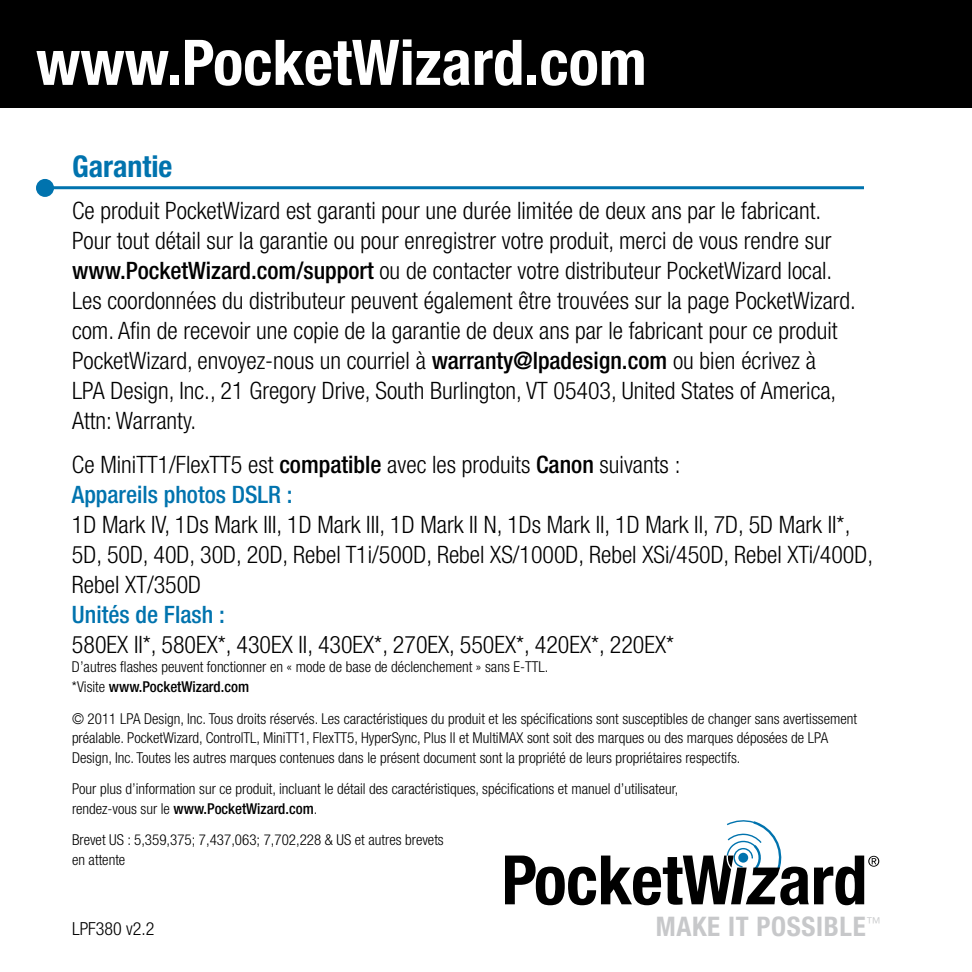
<style>
.page{position:relative;width:972px;height:972px;background:#fff}
.page>*{position:absolute;margin:0;border:0;box-sizing:border-box;transform-origin:0 0}
.t1{font:700 condensed 63px "Helvetica Neue";color:#fff}
.t2{font:700 condensed 30px "Helvetica Neue";color:#0073ae}
.t3{font:700 condensed 27px "Helvetica Neue";letter-spacing:.025em;color:#c7c8ca}
.t4{font:300 condensed 24px/30px "Helvetica Neue";color:#000}
.t5{font:500 condensed 24px "Helvetica Neue";color:#0073ae}
.t6{font:300 condensed 18px "Helvetica Neue";color:#000}
.t7{font:300 condensed 15px/19.5px "Helvetica Neue";color:#000}
.s1{font-weight:500}
.s2{font-weight:500;color:#0073ae}
</style>
<div class="page">
<div style="left:0;top:0;width:972px;height:107px;background:#000"></div>
<div style="left:36px;top:179px;width:18px;height:18px;background:#0073ae;border-radius:50%"></div>
<hr style="left:49px;top:186px;width:815px;height:3px;background:#0073ae">
<svg style="left:505px;top:820px;width:374px;height:85px"></svg>
<h1 class="t1" style="left:36px;top:24px;width:612px">www.PocketWizard.com</h1>
<p class="t2" style="left:72px;top:148px;width:102px">Garantie</p>
<p class="t4" style="left:72px;top:195px;width:786px">Ce produit PocketWizard est garanti pour une durée limitée de deux ans par le fabricant.<br>Pour tout détail sur la garantie ou pour enregistrer votre produit, merci de vous rendre sur <span class="s1">www.PocketWizard.com/support</span> ou de contacter votre distributeur PocketWizard local.<br>Les coordonnées du distributeur peuvent également être trouvées sur la page PocketWizard. com. Afin de recevoir une copie de la garantie de deux ans par le fabricant pour ce produit PocketWizard, envoyez-nous un courriel à <span class="s1">warranty@lpadesign.com</span> ou bien écrivez à<br>LPA Design, Inc., 21 Gregory Drive, South Burlington, VT 05403, United States of America, Attn: Warranty.</p>
<p class="t4" style="left:72px;top:449px;width:610px">Ce MiniTT1/FlexTT5 est <span class="s1">compatible</span> avec les produits <span class="s1">Canon</span> suivants :<br><span class="s2">Appareils photos DSLR :</span></p>
<p class="t4" style="left:72px;top:509px;width:803px">1D Mark IV, 1Ds Mark III, 1D Mark III, 1D Mark II N, 1Ds Mark II, 1D Mark II, 7D, 5D Mark II*,<br>5D, 50D, 40D, 30D, 20D, Rebel T1i/500D, Rebel XS/1000D, Rebel XSi/450D, Rebel XTi/400D,<br>Rebel XT/350D</p>
<p class="t5" style="left:72px;top:600px;width:154px">Unités de Flash :</p>
<p class="t4" style="left:72px;top:629px;width:604px">580EX II*, 580EX*, 430EX II, 430EX*, 270EX, 550EX*, 420EX*, 220EX*</p>
<p class="t7" style="left:72px;top:657px;width:478px">D’autres flashes peuvent fonctionner en « mode de base de déclenchement » sans E-TTL. *Visite <span class="s1">www.PocketWizard.com</span></p>
<p class="t7" style="left:72px;top:709px;width:787px">© 2011 LPA Design, Inc. Tous droits réservés. Les caractéristiques du produit et les spécifications sont susceptibles de changer sans avertissement préalable. PocketWizard, ControlTL, MiniTT1, FlexTT5, HyperSync, Plus II et MultiMAX sont soit des marques ou des marques déposées de LPA<br>Design, Inc. Toutes les autres marques contenues dans le présent document sont la propriété de leurs propriétaires respectifs.</p>
<p class="t7" style="left:72px;top:779px;width:608px">Pour plus d’information sur ce produit, incluant le détail des caractéristiques, spécifications et manuel d’utilisateur, rendez-vous sur le <span class="s1">www.PocketWizard.com</span>.</p>
<p class="t7" style="left:72px;top:830px;width:373px">Brevet US : 5,359,375; 7,437,063; 7,702,228 &amp; US et autres brevets en attente</p>
<p class="t6" style="left:72px;top:919px;width:84px">LPF380 v2.2</p>
<p class="t3" style="left:656px;top:910px;width:227px">MAKE IT POSSIBLE<sup>™</sup></p>
</div>
